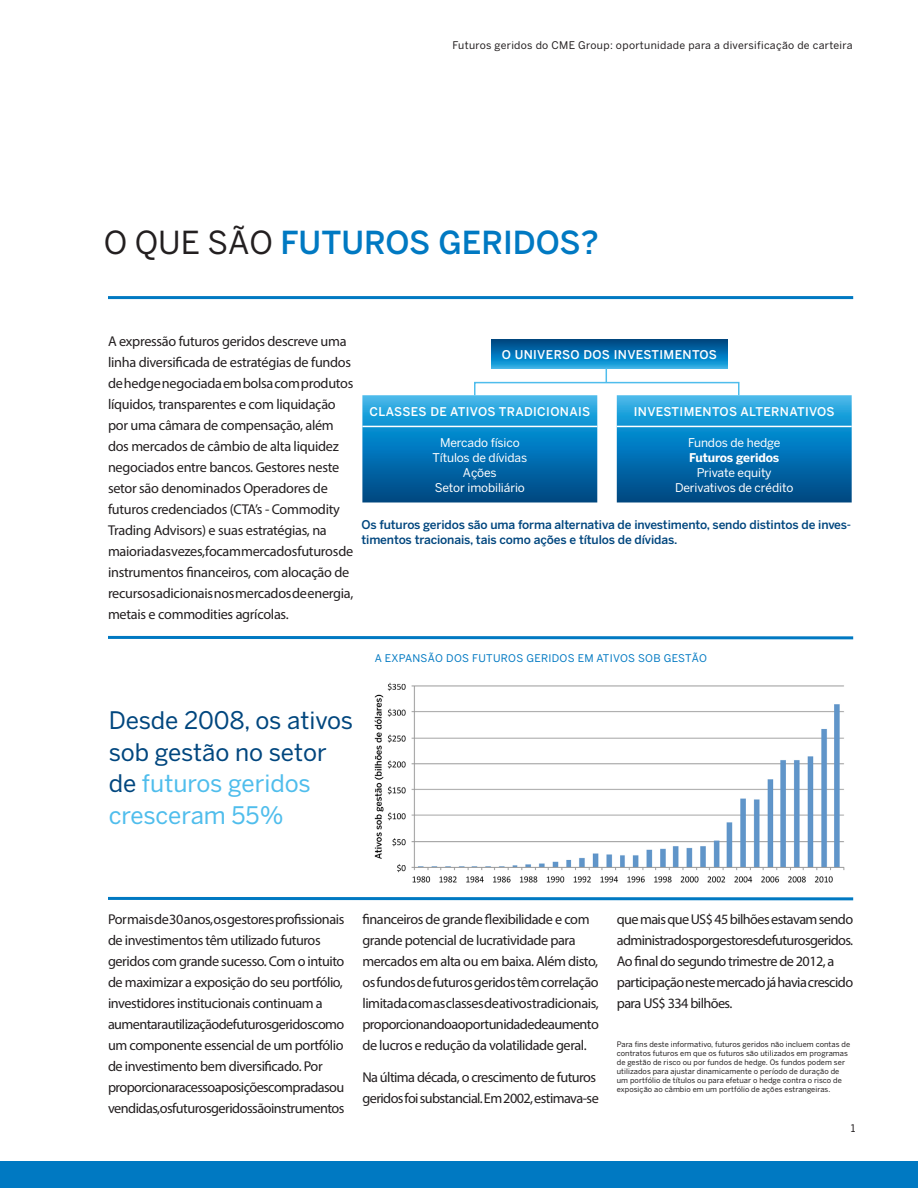
<style>
.page{position:relative;width:918px;height:1188px;background:#fff}
.page>*{position:absolute;margin:0;border:0;box-sizing:border-box;transform-origin:0 0}
.t1{font:500 31.5px "Benton Sans";color:#0079c2}
.Body{font:24px/31.5px "Benton Sans";color:#00467e}
.Body-2{font:14.25px/21px "Myriad Pro";letter-spacing:-.03em;color:#231f20}
.t2{font:500 12px/15px "Benton Sans";letter-spacing:-.01em;color:#00467e}
.t3{font:12px "Benton Sans";letter-spacing:-.01em;color:#fff}
.t4{font:500 12px "Benton Sans";letter-spacing:.03em;color:#fff}
.t5{font:700 12px "Benton Sans";letter-spacing:-.01em;color:#fff}
.t6{font:10.5px "Benton Sans";letter-spacing:.03em;color:#231f20}
.t7{font:10.5px "Benton Sans";letter-spacing:.03em;color:#0079c2}
.t8{font:7.5px/9px "Benton Sans";letter-spacing:.01em;color:#231f20}
.s1{font-weight:400;color:#231f20}
.s2{color:#4fbdec}
</style>
<div class="page">
<div style="left:0;top:1161px;width:918px;height:27px;background:#0079c2"></div>
<hr style="left:108px;top:296px;width:745px;height:3px;background:#0079c2">
<svg style="left:491px;top:340px;width:237px;height:29px;background:#0a79b8"></svg>
<svg style="left:362px;top:395px;width:235px;height:107px;background:#0d7cba"></svg>
<hr style="left:362px;top:426px;width:235px;height:1px;background:#fff">
<svg style="left:617px;top:395px;width:235px;height:107px;background:#0d7bba"></svg>
<hr style="left:617px;top:426px;width:235px;height:1px;background:#fff">
<div style="left:474px;top:382px;width:266px;height:14px;border:2px solid #4fbdec"></div>
<svg style="left:606px;top:368px;width:1px;height:15px"></svg>
<hr style="left:108px;top:636px;width:745px;height:3px;background:#0079c2">
<hr style="left:108px;top:897px;width:745px;height:3px;background:#0079c2">
<img style="left:374px;top:682px;width:471px;height:201px">
<p class="t6" style="left:453px;top:38px;width:402px">Futuros geridos do CME Group: oportunidade para a diversificação de carteira</p>
<p class="t1" style="left:104px;top:224px;width:497px"><span class="s1">O QUE SÃO</span> FUTUROS GERIDOS?</p>
<p class="Body-2" style="left:108px;top:331px;width:247px">A expressão futuros geridos descreve uma linha diversificada de estratégias de fundos de hedge negociada em bolsa com produtos líquidos, transparentes e com liquidação por uma câmara de compensação, além dos mercados de câmbio de alta liquidez negociados entre bancos. Gestores neste setor são denominados Operadores de futuros credenciados (CTA’s - Commodity Trading Advisors) e suas estratégias, na maioria das vezes, focam mercados futuros de instrumentos financeiros, com alocação de recursos adicionais nos mercados de energia, metais e commodities agrícolas.</p>
<p class="t4" style="left:502px;top:348px;width:217px">O UNIVERSO DOS INVESTIMENTOS</p>
<p class="t4" style="left:634px;top:404px;width:202px">INVESTIMENTOS ALTERNATIVOS</p>
<p class="t3" style="left:688px;top:435px;width:94px">Fundos de hedge</p>
<p class="t5" style="left:689px;top:450px;width:92px">Futuros geridos</p>
<p class="t3" style="left:697px;top:465px;width:76px">Private equity</p>
<p class="t3" style="left:675px;top:480px;width:120px">Derivativos de crédito</p>
<p class="t2" style="left:362px;top:517px;width:491px">Os futuros geridos são uma forma alternativa de investimento, sendo distintos de inves&shy;timentos tracionais, tais como ações e títulos de dívidas.</p>
<p class="t4" style="left:369px;top:404px;width:222px">CLASSES DE ATIVOS TRADICIONAIS</p>
<p class="t3" style="left:440px;top:435px;width:81px">Mercado físico</p>
<p class="t3" style="left:432px;top:450px;width:96px">Títulos de dívidas</p>
<p class="t3" style="left:463px;top:465px;width:35px">Ações</p>
<p class="t3" style="left:435px;top:480px;width:92px">Setor imobiliário</p>
<p class="t7" style="left:375px;top:652px;width:334px">A EXPANSÃO DOS FUTUROS GERIDOS EM ATIVOS SOB GESTÃO</p>
<p class="Body" style="left:109px;top:704px;width:246px">Desde 2008, os ativos sob gestão no setor de <span class="s2">futuros geridos cresceram 55%</span></p>
<p class="Body-2" style="left:108px;top:909px;width:238px">Por mais de 30 anos, os gestores profissionais de investimentos têm utilizado futuros geridos com grande sucesso. Com o intuito de maximizar a exposição do seu portfólio, investidores institucionais continuam a aumentar a utilização de futuros geridos como um componente essencial de um portfólio de investimento bem diversificado. Por proporcionar acesso a posições compradas ou vendidas, os futuros geridos são instrumentos</p>
<p class="Body-2" style="left:362px;top:909px;width:238px">financeiros de grande flexibilidade e com grande potencial de lucratividade para mercados em alta ou em baixa. Além disto, os fundos de futuros geridos têm correlação limitada com as classes de ativos tradicionais, proporcionando a oportunidade de aumento de lucros e redução da volatilidade geral.</p>
<p class="Body-2" style="left:362px;top:1066px;width:238px">Na última década, o crescimento de futuros geridos foi substancial. Em 2002, estimava-se</p>
<p class="Body-2" style="left:617px;top:909px;width:238px">que mais que US$ 45 bilhões estavam sendo administrados por gestores de futuros geridos.<br>Ao final do segundo trimestre de 2012, a participação neste mercado já havia crescido para US$ 334 bilhões.</p>
<p class="t8" style="left:617px;top:1040px;width:235px">Para fins deste informativo, futuros geridos não incluem contas de contratos futuros em que os futuros são utilizados em programas de gestão de risco ou por fundos de hedge. Os fundos podem ser utilizados para ajustar dinamicamente o período de duração de um portfólio de títulos ou para efetuar o hedge contra o risco de exposição ao câmbio em um portfólio de ações estrangeiras.</p>
<p class="t6" style="left:851px;top:1122px;width:6px">1</p>
</div>
